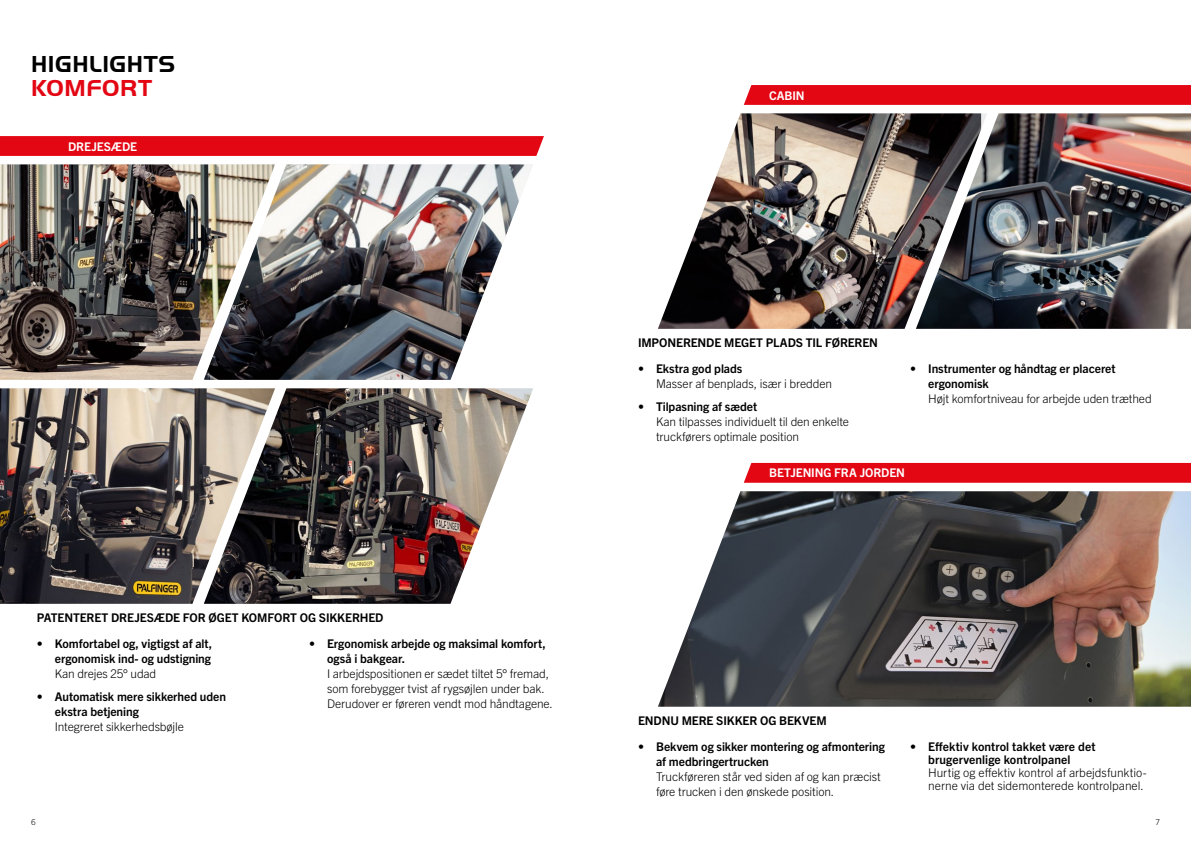
<style>
.page{position:relative;width:1191px;height:842px;background:#fff}
.page>*{position:absolute;margin:0;border:0;box-sizing:border-box;transform-origin:0 0}
.t1{font:700 24px "Palfinger Handel Gothic";letter-spacing:.025em;color:#000}
.t2{font:700 24px "Palfinger Handel Gothic";letter-spacing:.025em;color:#e30613}
.t3{font:300 12px/15px "Trade Gothic Next LT Pro";letter-spacing:-.01em;color:#000}
.t4{font:700 12px/15px "Trade Gothic Next LT Pro";letter-spacing:-.005em;color:#000}
.t5{font:700 12px "Trade Gothic Next LT Pro";letter-spacing:-.01em;color:#fff}
.t6{font:300 8px "Trade Gothic Next LT Pro";color:#000}
</style>
<div class="page">
<svg style="left:0;top:136px;width:544px;height:20px;background:#e30916"></svg>
<img style="left:275px;top:388px;width:258px;height:216px">
<img style="left:0;top:388px;width:275px;height:216px">
<img style="left:275px;top:164px;width:258px;height:216px">
<img style="left:0;top:164px;width:275px;height:216px">
<svg style="left:743px;top:85px;width:448px;height:20px;background:#e30a17"></svg>
<img style="left:658px;top:113px;width:258px;height:216px">
<img style="left:916px;top:113px;width:275px;height:216px">
<div style="left:743px;top:463px;width:448px;height:20px;background:#e30613"></div>
<img style="left:658px;top:491px;width:533px;height:216px">
<h1 class="t1" style="left:31px;top:51px;width:146px">HIGHLIGHTS</h1>
<h1 class="t2" style="left:31px;top:75px;width:122px">KOMFORT</h1>
<p class="t5" style="left:769px;top:87px;width:37px">CABIN</p>
<p class="t5" style="left:68px;top:138px;width:71px">DREJESÆDE</p>
<p class="t4" style="left:37px;top:609px;width:348px">PATENTERET DREJESÆDE FOR ØGET KOMFORT OG SIKKERHED</p>
<p class="t4" style="left:37px;top:635px;width:177px;text-align:right">• Komfortabel og, vigtigst af alt, ergonomisk ind- og udstigning</p>
<p class="t3" style="left:55px;top:665px;width:103px">Kan drejes 25° udad</p>
<p class="t4" style="left:55px;top:689px;width:173px;text-indent:-18px">• Automatisk mere sikkerhed uden ekstra betjening</p>
<p class="t3" style="left:55px;top:719px;width:131px">Integreret sikkerhedsbøjle</p>
<p class="t4" style="left:327px;top:635px;width:220px;text-indent:-18px">• Ergonomisk arbejde og maksimal komfort, også i bakgear.</p>
<p class="t3" style="left:327px;top:665px;width:227px">I arbejdspositionen er sædet tiltet 5° fremad, som forebygger tvist af rygsøjlen under bak.<br>Derudover er føreren vendt mod håndtagene.</p>
<p class="t4" style="left:638px;top:334px;width:241px">IMPONERENDE MEGET PLADS TIL FØREREN</p>
<p class="t4" style="left:928px;top:360px;width:189px;text-indent:-18px">• Instrumenter og håndtag er placeret ergonomisk</p>
<p class="t3" style="left:928px;top:390px;width:225px">Højt komfortniveau for arbejde uden træthed</p>
<p class="t4" style="left:638px;top:360px;width:106px">• Ekstra god plads</p>
<p class="t3" style="left:656px;top:375px;width:178px">Masser af benplads, især i bredden</p>
<p class="t4" style="left:638px;top:399px;width:121px">• Tilpasning af sædet</p>
<p class="t3" style="left:656px;top:414px;width:194px">Kan tilpasses individuelt til den enkelte truckførers optimale position</p>
<p class="t5" style="left:769px;top:465px;width:137px">BETJENING FRA JORDEN</p>
<p class="t4" style="left:638px;top:712px;width:190px">ENDNU MERE SIKKER OG BEKVEM</p>
<p class="t4" style="left:656px;top:738px;width:230px;text-indent:-18px">• Bekvem og sikker montering og afmontering af medbringertrucken</p>
<p class="t3" style="left:656px;top:768px;width:226px">Truckføreren står ved siden af og kan præcist føre trucken i den ønskede position.</p>
<p class="t4" style="left:910px;top:739px;width:187px;line-height:13px;text-align:center">• Effektiv kontrol takket være det brugervenlige kontrolpanel</p>
<p class="t3" style="left:928px;top:765px;width:220px;line-height:13px">Hurtig og effektiv kontrol af arbejdsfunktio&shy;nerne via det sidemonterede kontrolpanel.</p>
<p class="t6" style="left:31px;top:816px;width:6px">6</p>
<p class="t6" style="left:1155px;top:816px;width:6px">7</p>
</div>
